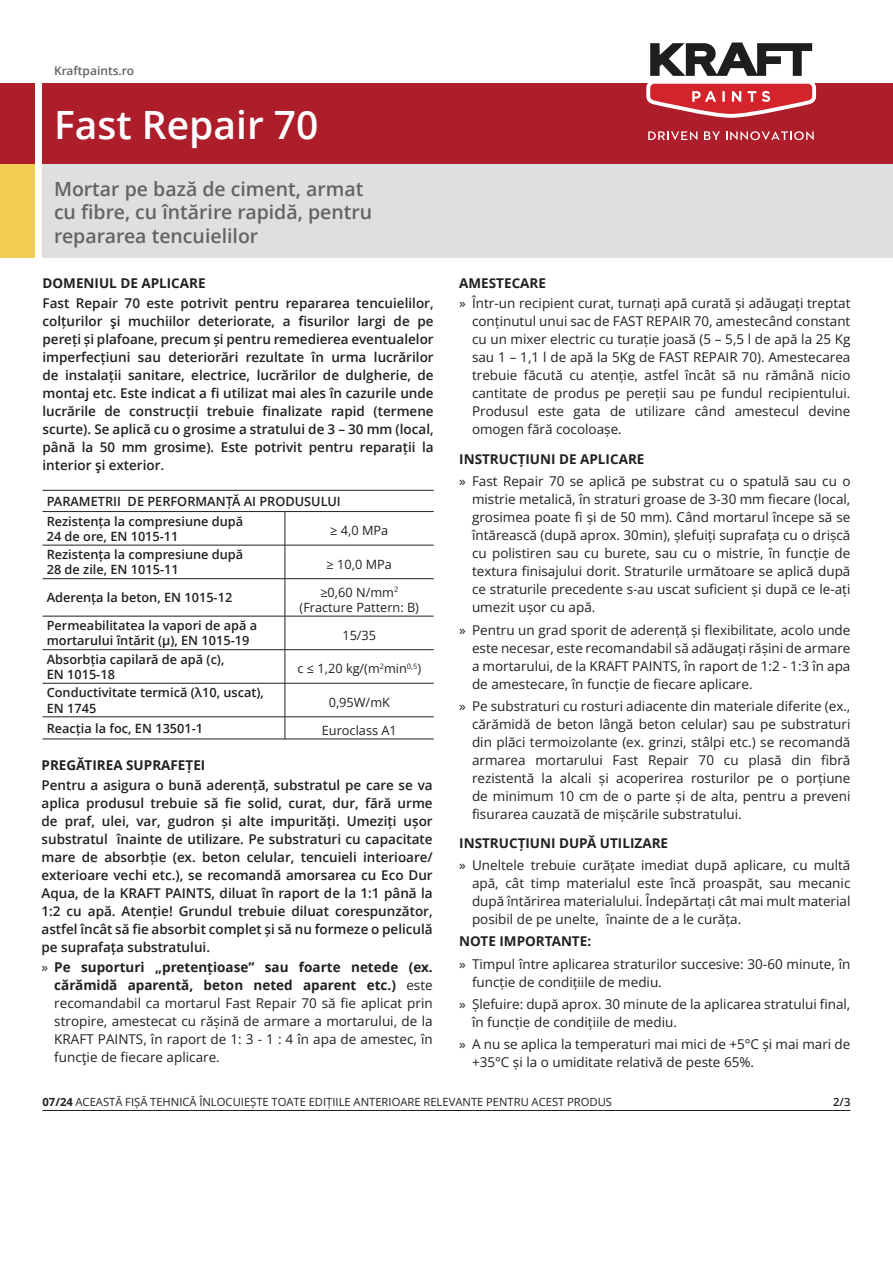
<style>
.page{position:relative;width:893px;height:1263px;background:#fff}
.page>*{position:absolute;margin:0;border:0;box-sizing:border-box;transform-origin:0 0}
.t1{font:600 39px "Open Sans";color:#fff}
.t2{font:600 19.5px/23.4px "Open Sans";color:#636366}
.t3{font:13.5px/18px "Open Sans";color:#231f20;text-align:justify}
.t4{font:600 13.5px/18px "Open Sans";color:#231f20;text-align:justify}
.t5{font:700 13.5px "Open Sans";color:#231f20}
.t6{font:600 12.75px/15.3px "Open Sans";color:#231f20}
.t7{font:12.75px/15.3px "Open Sans";color:#231f20;text-align:center}
.t8{font:600 12px "Open Sans";color:#636366}
.t9{font:11.25px "Open Sans";color:#231f20}
.t10{font:600 11.25px "Open Sans";color:#231f20}
.s1{font-weight:700}
</style>
<div class="page">
<div style="left:43px;top:83px;width:850px;height:81px;background:#ae1d2a"></div>
<div style="left:0;top:83px;width:34px;height:81px;background:#ae1d2a"></div>
<div style="left:43px;top:164px;width:850px;height:94px;background:#dde0df"></div>
<div style="left:0;top:164px;width:34px;height:94px;background:#f1cc50"></div>
<svg style="left:646px;top:43px;width:171px;height:75px"></svg>
<svg style="left:648px;top:131px;width:49px;height:9px"></svg>
<svg style="left:704px;top:131px;width:16px;height:9px"></svg>
<svg style="left:726px;top:131px;width:88px;height:9px"></svg>
<hr style="left:43px;top:1110px;width:807px;height:1px;background:#231f20">
<hr style="left:43px;top:511px;width:242px;height:1px;background:#231f20">
<hr style="left:285px;top:511px;width:149px;height:1px;background:#231f20">
<hr style="left:285px;top:512px;width:1px;height:33px;background:#231f20">
<hr style="left:43px;top:545px;width:242px;height:1px;background:#231f20">
<hr style="left:285px;top:545px;width:149px;height:1px;background:#231f20">
<hr style="left:285px;top:545px;width:1px;height:33px;background:#231f20">
<hr style="left:43px;top:578px;width:242px;height:1px;background:#231f20">
<hr style="left:285px;top:578px;width:149px;height:1px;background:#231f20">
<hr style="left:285px;top:579px;width:1px;height:37px;background:#231f20">
<hr style="left:43px;top:616px;width:242px;height:1px;background:#231f20">
<hr style="left:285px;top:616px;width:149px;height:1px;background:#231f20">
<hr style="left:285px;top:616px;width:1px;height:33px;background:#231f20">
<hr style="left:43px;top:649px;width:242px;height:1px;background:#231f20">
<hr style="left:285px;top:649px;width:149px;height:1px;background:#231f20">
<hr style="left:285px;top:650px;width:1px;height:33px;background:#231f20">
<hr style="left:43px;top:683px;width:242px;height:1px;background:#231f20">
<hr style="left:285px;top:683px;width:149px;height:1px;background:#231f20">
<hr style="left:285px;top:683px;width:1px;height:34px;background:#231f20">
<hr style="left:43px;top:716px;width:242px;height:1px;background:#231f20">
<hr style="left:285px;top:716px;width:149px;height:1px;background:#231f20">
<svg style="left:285px;top:717px;width:1px;height:22px"></svg>
<hr style="left:43px;top:739px;width:242px;height:1px;background:#231f20">
<hr style="left:285px;top:739px;width:149px;height:1px;background:#231f20">
<hr style="left:43px;top:490px;width:242px;height:1px;background:#231f20">
<hr style="left:285px;top:490px;width:149px;height:1px;background:#231f20">
<p class="t8" style="left:54px;top:62px;width:82px">Kraftpaints.ro</p>
<h1 class="t1" style="left:54px;top:98px;width:266px">Fast Repair 70</h1>
<h2 class="t2" style="left:54px;top:177px;width:320px">Mortar pe bază de ciment, armat cu fibre, cu întărire rapidă, pentru repararea tencuielilor</h2>
<p class="t5" style="left:43px;top:273px;width:165px">DOMENIUL DE APLICARE</p>
<p class="t4" style="left:43px;top:294px;width:393px">Fast Repair 70 este potrivit pentru repararea tencuielilor, colțurilor şi muchiilor deteriorate, a fisurilor largi de pe pereți și plafoane, precum și pentru remedierea eventualelor imperfecțiuni sau deteriorări rezultate în urma lucrărilor de instalații sanitare, electrice, lucrărilor de dulgherie, de montaj etc. Este indicat a fi utilizat mai ales în cazurile unde lucrările de construcții trebuie finalizate rapid (termene scurte). Se aplică cu o grosime a stratului de 3 – 30 mm (local, până la 50 mm grosime). Este potrivit pentru reparații la interior şi exterior.</p>
<p class="t6" style="left:47px;top:491px;width:296px;line-height:19.8px">PARAMETRII DE PERFORMANȚĂ AI PRODUSULUI<br>Rezistența la compresiune după</p>
<p class="t6" style="left:47px;top:528px;width:133px">24 de ore, ΕΝ 1015-11</p>
<p class="t7" style="left:330px;top:523px;width:60px">≥ 4,0 MPa</p>
<p class="t6" style="left:47px;top:547px;width:198px">Rezistența la compresiune după<br>28 de zile, ΕΝ 1015-11</p>
<p class="t7" style="left:327px;top:556px;width:67px">≥ 10,0 MPa</p>
<p class="t6" style="left:47px;top:590px;width:187px">Aderența la beton, EN 1015-12</p>
<p class="t7" style="left:300px;top:584px;width:121px">≥0,60 N/mm<sup>2 </sup>(Fracture Pattern: B)</p>
<p class="t6" style="left:47px;top:618px;width:212px">Permeabilitatea la vapori de apă a mortarului întărit (μ), ΕΝ 1015-19</p>
<p class="t7" style="left:342px;top:627px;width:35px">15/35</p>
<p class="t6" style="left:47px;top:651px;width:179px">Absorbția capilară de apă (c),<br>EN 1015-18</p>
<p class="t7" style="left:297px;top:661px;width:125px">c ≤ 1,20 kg/(m<sup>2</sup>min<sup>0,5</sup>)</p>
<p class="t6" style="left:47px;top:685px;width:219px">Conductivitate termică (λ10, uscat),<br>EN 1745</p>
<p class="t7" style="left:329px;top:694px;width:63px">0,95W/mK</p>
<p class="t6" style="left:47px;top:720px;width:158px">Reacția la foc, ΕΝ 13501-1</p>
<p class="t7" style="left:322px;top:722px;width:77px">Euroclass A1</p>
<p class="t5" style="left:42px;top:755px;width:165px">PREGĂTIREA SUPRAFEȚEI</p>
<p class="t4" style="left:42px;top:775px;width:393px">Pentru a asigura o bună aderență, substratul pe care se va aplica produsul trebuie să fie solid, curat, dur, fără urme de praf, ulei, var, gudron și alte impurități. Umeziți ușor substratul înainte de utilizare. Pe substraturi cu capacitate mare de absorbție (ex. beton celular, tencuieli interioare/ exterioare vechi etc.), se recomandă amorsarea cu Eco Dur Aqua, de la KRAFT PAINTS, diluat în raport de la 1:1 până la 1:2 cu apă. Atenție! Grundul trebuie diluat corespunzător, astfel încât să fie absorbit complet și să nu formeze o peliculă pe suprafața substratului.</p>
<p class="t3" style="left:54px;top:957px;width:380px;text-indent:-13px">» <span class="s1">Pe suporturi „pretențioase” sau foarte netede (ex. cărămidă aparentă, beton neted aparent etc.)</span> este recomandabil ca mortarul Fast Repair 70 să fie aplicat prin stropire, amestecat cu rășină de armare a mortarului, de la KRAFT PAINTS, în raport de 1: 3 - 1 : 4 în apa de amestec, în funcţie de fiecare aplicare.</p>
<p class="t5" style="left:459px;top:274px;width:88px">AMESTECARE</p>
<p class="t3" style="left:472px;top:294px;width:380px;text-indent:-13px">» Într-un recipient curat, turnați apă curată și adăugați treptat conținutul unui sac de FAST REPAIR 70, amestecând constant cu un mixer electric cu turație joasă (5 – 5,5 l de apă la 25 Kg sau 1 – 1,1 l de apă la 5Kg de FAST REPAIR 70). Amestecarea trebuie făcută cu atenție, astfel încât să nu rămână nicio cantitate de produs pe pereții sau pe fundul recipientului.<br>Produsul este gata de utilizare când amestecul devine omogen fără cocoloașe.</p>
<p class="t5" style="left:459px;top:450px;width:187px">INSTRUCȚIUNI DE APLICARE</p>
<p class="t3" style="left:472px;top:472px;width:380px;text-indent:-13px">» Fast Repair 70 se aplică pe substrat cu o spatulă sau cu o mistrie metalică, în straturi groase de 3-30 mm fiecare (local, grosimea poate fi și de 50 mm). Când mortarul începe să se întărească (după aprox. 30min), șlefuiți suprafața cu o drișcă cu polistiren sau cu burete, sau cu o mistrie, în funcție de textura finisajului dorit. Straturile următoare se aplică după ce straturile precedente s-au uscat suficient și după ce le-ați umezit ușor cu apă.</p>
<p class="t3" style="left:472px;top:620px;width:380px;text-indent:-13px">» Pentru un grad sporit de aderență și flexibilitate, acolo unde este necesar, este recomandabil să adăugați rășini de armare a mortarului, de la KRAFT PAINTS, în raport de 1:2 - 1:3 în apa de amestecare, în funcție de fiecare aplicare.</p>
<p class="t3" style="left:472px;top:697px;width:380px;text-indent:-13px">» Pe substraturi cu rosturi adiacente din materiale diferite (ex., cărămidă de beton lângă beton celular) sau pe substraturi din plăci termoizolante (ex. grinzi, stâlpi etc.) se recomandă armarea mortarului Fast Repair 70 cu plasă din fibră rezistentă la alcali și acoperirea rosturilor pe o porțiune de minimum 10 cm de o parte și de alta, pentru a preveni fisurarea cauzată de mișcările substratului.</p>
<p class="t5" style="left:459px;top:833px;width:210px">INSTRUCȚIUNI DUPĂ UTILIZARE</p>
<p class="t3" style="left:472px;top:856px;width:380px;text-indent:-13px">» Uneltele trebuie curățate imediat după aplicare, cu multă apă, cât timp materialul este încă proaspăt, sau mecanic după întărirea materialului. Îndepărtați cât mai mult material posibil de pe unelte, înainte de a le curăța.</p>
<p class="t5" style="left:459px;top:932px;width:133px">NOTE IMPORTANTE:</p>
<p class="t3" style="left:472px;top:954px;width:380px;text-indent:-13px">» Timpul între aplicarea straturilor succesive: 30-60 minute, în funcție de condițiile de mediu.</p>
<p class="t3" style="left:472px;top:994px;width:380px;text-indent:-13px">» Șlefuire: după aprox. 30 minute de la aplicarea stratului final, în funcție de condițiile de mediu.</p>
<p class="t3" style="left:472px;top:1035px;width:380px;text-indent:-13px">» A nu se aplica la temperaturi mai mici de +5°C și mai mari de +35°C și la o umiditate relativă de peste 65%.</p>
<p class="t9" style="left:43px;top:1094px;width:571px"><span class="s1">07/24</span> ACEASTĂ FIȘĂ TEHNICĂ ÎNLOCUIEȘTE TOATE EDIȚIILE ANTERIOARE RELEVANTE PENTRU ACEST PRODUS</p>
<p class="t10" style="left:833px;top:1094px;width:19px">2/3</p>
</div>
